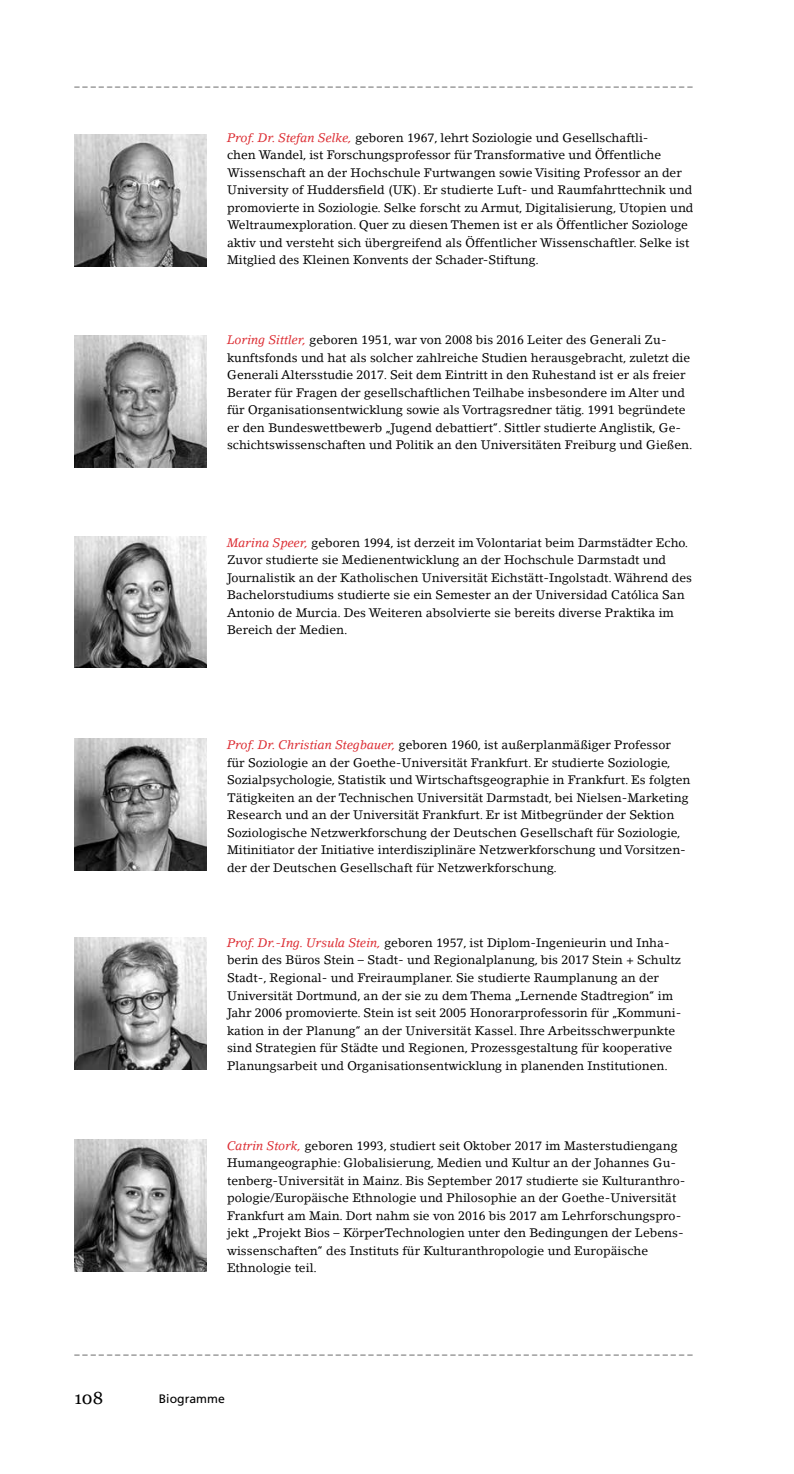
<style>
.page{position:relative;width:794px;height:1474px;background:#fff}
.page>*{position:absolute;margin:0;border:0;box-sizing:border-box;transform-origin:0 0}
.t1{font:17.5px "Georgia";color:#000}
.t2{font:12.25px/17.5px "Lino Letter Std";color:#000}
.t3{font:12.25px "Frutiger";color:#000}
.t4{font:10.5px "Frutiger";color:#000}
.s1{font-style:italic;color:#dc2c32}
</style>
<div class="page">
<img style="left:74px;top:937px;width:132px;height:132px">
<img style="left:74px;top:134px;width:132px;height:132px">
<img style="left:74px;top:335px;width:132px;height:132px">
<img style="left:74px;top:536px;width:132px;height:132px">
<img style="left:74px;top:738px;width:132px;height:132px">
<img style="left:74px;top:1139px;width:132px;height:132px">
<p class="t4" style="left:74px;top:76px;width:619px">_ _ _ _ _ _ _ _ _ _ _ _ _ _ _ _ _ _ _ _ _ _ _ _ _ _ _ _ _ _ _ _ _ _ _ _ _ _ _ _ _ _ _ _ _ _ _ _ _ _ _ _ _ _ _ _ _ _ _ _ _ _ _ _ _ _ _ _ _ _ _ _ _ _ _ _</p>
<p class="t2" style="left:227px;top:129px;width:468px"><span class="s1">Prof. Dr. Stefan Selke,</span> geboren 1967, lehrt Soziologie und Gesellschaftli-<br>chen Wandel, ist Forschungsprofessor für Transformative und Öffentliche Wissenschaft an der Hochschule Furtwangen sowie Visiting Professor an der University of Huddersfield (UK). Er studierte Luft- und Raumfahrttechnik und promovierte in Soziologie. Selke forscht zu Armut, Digitalisierung, Utopien und Weltraumexploration. Quer zu diesen Themen ist er als Öffentlicher Soziologe aktiv und versteht sich übergreifend als Öffentlicher Wissenschaftler. Selke ist Mitglied des Kleinen Konvents der Schader-Stiftung.</p>
<p class="t2" style="left:227px;top:331px;width:467px"><span class="s1">Loring Sittler,</span> geboren 1951, war von 2008 bis 2016 Leiter des Generali Zu&shy;kunftsfonds und hat als solcher zahlreiche Studien herausgebracht, zuletzt die Generali Altersstudie 2017. Seit dem Eintritt in den Ruhestand ist er als freier Berater für Fragen der gesellschaftlichen Teilhabe insbesondere im Alter und für Organisationsentwicklung sowie als Vortragsredner tätig. 1991 begründete er den Bundeswettbewerb „Jugend debattiert“. Sittler studierte Anglistik, Ge&shy;schichtswissenschaften und Politik an den Universitäten Freiburg und Gießen.</p>
<p class="t2" style="left:227px;top:534px;width:466px"><span class="s1">Marina Speer,</span> geboren 1994, ist derzeit im Volontariat beim Darmstädter Echo.<br>Zuvor studierte sie Medienentwicklung an der Hochschule Darmstadt und Journalistik an der Katholischen Universität Eichstätt-Ingolstadt. Während des Bachelorstudiums studierte sie ein Semester an der Universidad Católica San Antonio de Murcia. Des Weiteren absolvierte sie bereits diverse Praktika im Bereich der Medien.</p>
<p class="t2" style="left:227px;top:736px;width:465px"><span class="s1">Prof. Dr. Christian Stegbauer,</span> geboren 1960, ist außerplanmäßiger Professor für Soziologie an der Goethe-Universität Frankfurt. Er studierte Soziologie, Sozialpsychologie, Statistik und Wirtschaftsgeographie in Frankfurt. Es folgten Tätigkeiten an der Technischen Universität Darmstadt, bei Nielsen-Marketing Research und an der Universität Frankfurt. Er ist Mitbegründer der Sektion Soziologische Netzwerkforschung der Deutschen Gesellschaft für Soziologie, Mitinitiator der Initiative interdisziplinäre Netzwerkforschung und Vorsitzen&shy;der der Deutschen Gesellschaft für Netzwerkforschung.</p>
<p class="t2" style="left:227px;top:933px;width:456px"><span class="s1">Prof. Dr.-Ing. Ursula Stein,</span> geboren 1957, ist Diplom-Ingenieurin und Inha&shy;berin des Büros Stein – Stadt- und Regionalplanung, bis 2017 Stein + Schultz Stadt-, Regional- und Freiraumplaner. Sie studierte Raumplanung an der Universität Dortmund, an der sie zu dem Thema „Lernende Stadtregion“ im Jahr 2006 promovierte. Stein ist seit 2005 Honorarprofessorin für „Kommuni&shy;kation in der Planung“ an der Universität Kassel. Ihre Arbeitsschwerpunkte sind Strategien für Städte und Regionen, Prozessgestaltung für kooperative Planungsarbeit und Organisationsentwicklung in planenden Institutionen.</p>
<p class="t2" style="left:227px;top:1136px;width:458px"><span class="s1">Catrin Stork,</span> geboren 1993, studiert seit Oktober 2017 im Masterstudiengang Humangeographie: Globalisierung, Medien und Kultur an der Johannes Gu&shy;tenberg-Universität in Mainz. Bis September 2017 studierte sie Kulturanthro&shy;pologie/Europäische Ethnologie und Philosophie an der Goethe-Universität Frankfurt am Main. Dort nahm sie von 2016 bis 2017 am Lehrforschungspro&shy;jekt „Projekt Bios – KörperTechnologien unter den Bedingungen der Lebens&shy;wissenschaften“ des Instituts für Kulturanthropologie und Europäische Ethnologie teil.</p>
<p class="t4" style="left:74px;top:1343px;width:619px">_ _ _ _ _ _ _ _ _ _ _ _ _ _ _ _ _ _ _ _ _ _ _ _ _ _ _ _ _ _ _ _ _ _ _ _ _ _ _ _ _ _ _ _ _ _ _ _ _ _ _ _ _ _ _ _ _ _ _ _ _ _ _ _ _ _ _ _ _ _ _ _ _ _ _ _</p>
<h1 class="t1" style="left:74px;top:1386px;width:30px">108</h1>
<p class="t3" style="left:159px;top:1391px;width:68px">Biogramme</p>
</div>
